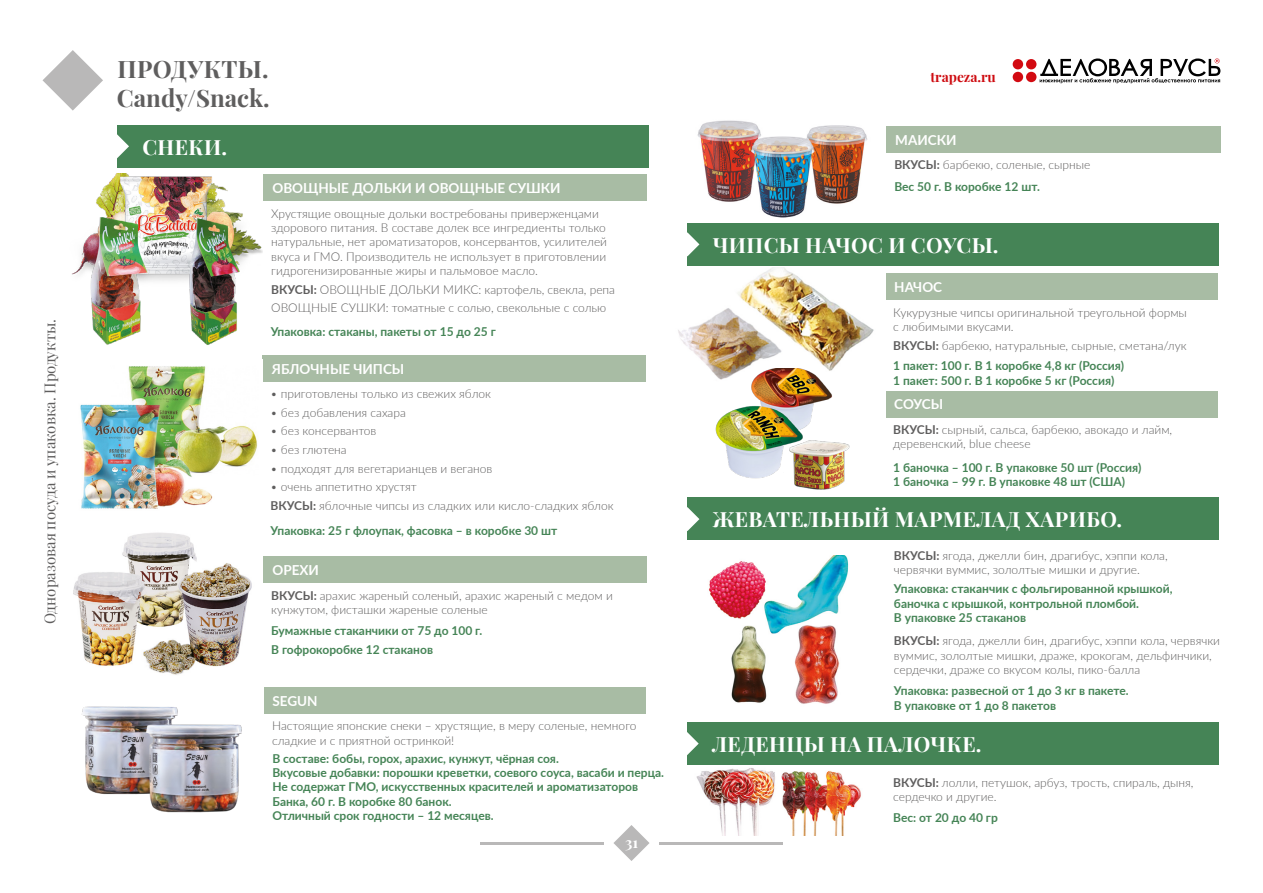
<style>
.page{position:relative;width:1263px;height:893px;background:#fff}
.page>*{position:absolute;margin:0;border:0;box-sizing:border-box;transform-origin:0 0}
.t1{font:700 24px "Playfair Display";color:#5f5e5e}
.t2{font:700 24px "Playfair Display";letter-spacing:.02em;color:#5f5e5e}
.t3{font:700 21px "Playfair Display";letter-spacing:.02em;color:#fff}
.t4{font:15px "Playfair Display";color:#5f5e5e}
.t5{font:700 15px "Playfair Display";color:#fff}
.t6{font:700 13.65px "Playfair Display";color:#ce0b10}
.t7{font:700 13.5px "Lato";color:#fff}
.t8{font:300 12px/14.4px "Lato";color:#5f5e5e}
.t9{font:700 12px/14.4px "Lato";color:#458456}
.s1{font-weight:700}
.s2{font-weight:700;color:#458456}
</style>
<div class="page">
<svg style="left:43px;top:50px;width:60px;height:61px"></svg>
<div style="left:1013px;top:72px;width:10px;height:10px;background:#d20a11;border-radius:50%"></div>
<div style="left:1013px;top:59px;width:10px;height:10px;background:#d20a11;border-radius:50%"></div>
<svg style="left:1026px;top:58px;width:194px;height:25px"></svg>
<div style="left:687px;top:223px;width:532px;height:43px;background:#458456"></div>
<div style="left:117px;top:125px;width:532px;height:43px;background:#458456"></div>
<div style="left:687px;top:497px;width:532px;height:43px;background:#458456"></div>
<svg style="left:687px;top:232px;width:12px;height:24px"></svg>
<svg style="left:117px;top:134px;width:12px;height:24px"></svg>
<svg style="left:687px;top:507px;width:12px;height:24px"></svg>
<div style="left:886px;top:274px;width:331px;height:26px;background:#a8bca4"></div>
<div style="left:263px;top:175px;width:384px;height:26px;background:#a8bca4"></div>
<div style="left:262px;top:355px;width:384px;height:26px;background:#a8bca4"></div>
<div style="left:263px;top:557px;width:384px;height:26px;background:#a8bca4"></div>
<div style="left:886px;top:127px;width:334px;height:26px;background:#a8bca4"></div>
<div style="left:264px;top:688px;width:382px;height:26px;background:#a8bca4"></div>
<div style="left:886px;top:391px;width:331px;height:26px;background:#a8bca4"></div>
<img style="left:678px;top:267px;width:196px;height:108px">
<img style="left:715px;top:368px;width:139px;height:122px">
<img style="left:696px;top:768px;width:165px;height:68px">
<img style="left:708px;top:555px;width:141px;height:149px">
<img style="left:72px;top:173px;width:190px;height:172px">
<img style="left:80px;top:366px;width:178px;height:143px">
<img style="left:74px;top:532px;width:178px;height:143px">
<img style="left:697px;top:120px;width:171px;height:98px">
<img style="left:81px;top:706px;width:161px;height:107px">
<div style="left:687px;top:722px;width:531px;height:43px;background:#458456"></div>
<svg style="left:687px;top:732px;width:12px;height:23px"></svg>
<svg style="left:613px;top:825px;width:36px;height:36px"></svg>
<hr style="left:660px;top:842px;width:123px;height:3px;background:#b9b8b8">
<hr style="left:480px;top:842px;width:123px;height:3px;background:#b9b8b8">
<p class="t4" style="left:38px;top:624px;width:307px;rotate:-90deg">Одноразовая посуда и упаковка. Продукты.</p>
<h1 class="t2" style="left:117px;top:50px;width:153px">ПРОДУКТЫ.</h1>
<h1 class="t1" style="left:117px;top:79px;width:154px">Candy/Snack.</h1>
<h2 class="t3" style="left:142px;top:130px;width:86px">СНЕКИ.</h2>
<p class="t7" style="left:272px;top:180px;width:290px">ОВОЩНЫЕ ДОЛЬКИ И ОВОЩНЫЕ СУШКИ</p>
<p class="t8" style="left:271px;top:206px;width:337px">Хрустящие овощные дольки востребованы приверженцами здорового питания. В составе долек все ингредиенты только натуральные, нет ароматизаторов, консервантов, усилителей вкуса и ГМО. Производитель не использует в приготовлении гидрогенизированные жиры и пальмовое масло.</p>
<p class="t8" style="left:271px;top:280px;width:345px;line-height:18.6px"><span class="s1">ВКУСЫ:</span> ОВОЩНЫЕ ДОЛЬКИ МИКС: картофель, свекла, репа<br>ОВОЩНЫЕ СУШКИ: томатные с солью, свекольные с солью</p>
<p class="t9" style="left:271px;top:324px;width:226px">Упаковка: стаканы, пакеты от 15 до 25 г</p>
<p class="t7" style="left:272px;top:361px;width:134px">ЯБЛОЧНЫЕ ЧИПСЫ</p>
<p class="t8" style="left:271px;top:386px;width:222px">• приготовлены только из свежих яблок</p>
<p class="t8" style="left:271px;top:405px;width:137px">• без добавления сахара</p>
<p class="t8" style="left:271px;top:424px;width:107px">• без консервантов</p>
<p class="t8" style="left:271px;top:442px;width:78px">• без глютена</p>
<p class="t8" style="left:271px;top:461px;width:223px">• подходят для вегетарианцев и веганов</p>
<p class="t8" style="left:271px;top:478px;width:344px;line-height:18.6px">• очень аппетитно хрустят<br><span class="s1">ВКУСЫ:</span> яблочные чипсы из сладких или кисло-сладких яблок</p>
<p class="t9" style="left:271px;top:524px;width:288px">Упаковка: 25 г флоупак, фасовка – в коробке 30 шт</p>
<p class="t7" style="left:272px;top:562px;width:48px">ОРЕХИ</p>
<p class="t8" style="left:271px;top:588px;width:343px"><span class="s1">ВКУСЫ:</span> арахис жареный соленый, арахис жареный с медом и кунжутом, фисташки жареные соленые</p>
<p class="t9" style="left:271px;top:621px;width:213px;line-height:18.6px">Бумажные стаканчики от 75 до 100 г.<br>В гофрокоробке 12 стаканов</p>
<p class="t7" style="left:272px;top:693px;width:47px">SEGUN</p>
<p class="t8" style="left:272px;top:719px;width:366px">Настоящие японские снеки – хрустящие, в меру соленые, немного сладкие и с приятной остринкой!</p>
<p class="t9" style="left:272px;top:751px;width:393px">В составе: бобы, горох, арахис, кунжут, чёрная соя.<br>Вкусовые добавки: порошки креветки, соевого соуса, васаби и перца.<br>Не содержат ГМО, искусственных красителей и ароматизаторов Банка, 60 г. В коробке 80 банок.<br>Отличный срок годности – 12 месяцев.</p>
<p class="t5" style="left:625px;top:830px;width:15px">31</p>
<p class="t6" style="left:930px;top:66px;width:67px">trapeza.ru</p>
<p class="t7" style="left:895px;top:132px;width:63px">МАИСКИ</p>
<p class="t8" style="left:894px;top:158px;width:198px"><span class="s1">ВКУСЫ:</span> барбекю, соленые, сырные</p>
<p class="t9" style="left:894px;top:179px;width:147px">Вес 50 г. В коробке 12 шт.</p>
<h2 class="t3" style="left:713px;top:228px;width:287px">ЧИПСЫ НАЧОС И СОУСЫ.</h2>
<p class="t7" style="left:894px;top:279px;width:49px">НАЧОС</p>
<p class="t8" style="left:893px;top:305px;width:295px">Кукурузные чипсы оригинальной треугольной формы с любимыми вкусами.</p>
<p class="t8" style="left:893px;top:335px;width:295px;line-height:20.5px"><span class="s1">ВКУСЫ:</span> барбекю, натуральные, сырные, сметана/лук<br><span class="s2">1 пакет: 100 г. В 1 коробке 4,8 кг (Россия)</span></p>
<p class="t9" style="left:893px;top:373px;width:223px">1 пакет: 500 г. В 1 коробке 5 кг (Россия)</p>
<p class="t7" style="left:894px;top:396px;width:50px">СОУСЫ</p>
<p class="t8" style="left:893px;top:422px;width:281px"><span class="s1">ВКУСЫ:</span> сырный, сальса, барбекю, авокадо и лайм, деревенский, blue cheese</p>
<p class="t9" style="left:893px;top:460px;width:250px">1 баночка – 100 г. В упаковке 50 шт (Россия)<br>1 баночка – 99 г. В упаковке 48 шт (США)</p>
<h2 class="t3" style="left:713px;top:503px;width:411px">ЖЕВАТЕЛЬНЫЙ МАРМЕЛАД ХАРИБО.</h2>
<p class="t8" style="left:894px;top:548px;width:275px"><span class="s1">ВКУСЫ:</span> ягода, джелли бин, драгибус, хэппи кола, червячки вуммис, зололтые мишки и другие.</p>
<p class="t9" style="left:894px;top:582px;width:280px">Упаковка: стаканчик с фольгированной крышкой, баночка с крышкой, контрольной пломбой.<br>В упаковке 25 стаканов</p>
<p class="t8" style="left:894px;top:634px;width:327px"><span class="s1">ВКУСЫ:</span> ягода, джелли бин, драгибус, хэппи кола, червячки вуммис, зололтые мишки, драже, крокогам, дельфинчики, сердечки, драже со вкусом колы, пико-балла</p>
<p class="t9" style="left:894px;top:683px;width:236px">Упаковка: развесной от 1 до 3 кг в пакете.<br>В упаковке от 1 до 8 пакетов</p>
<h2 class="t3" style="left:712px;top:727px;width:271px">ЛЕДЕНЦЫ НА ПАЛОЧКЕ.</h2>
<p class="t8" style="left:893px;top:775px;width:302px"><span class="s1">ВКУСЫ:</span> лолли, петушок, арбуз, трость, спираль, дыня, сердечко и другие.</p>
<p class="t9" style="left:893px;top:810px;width:106px">Вес: от 20 до 40 гр</p>
</div>
